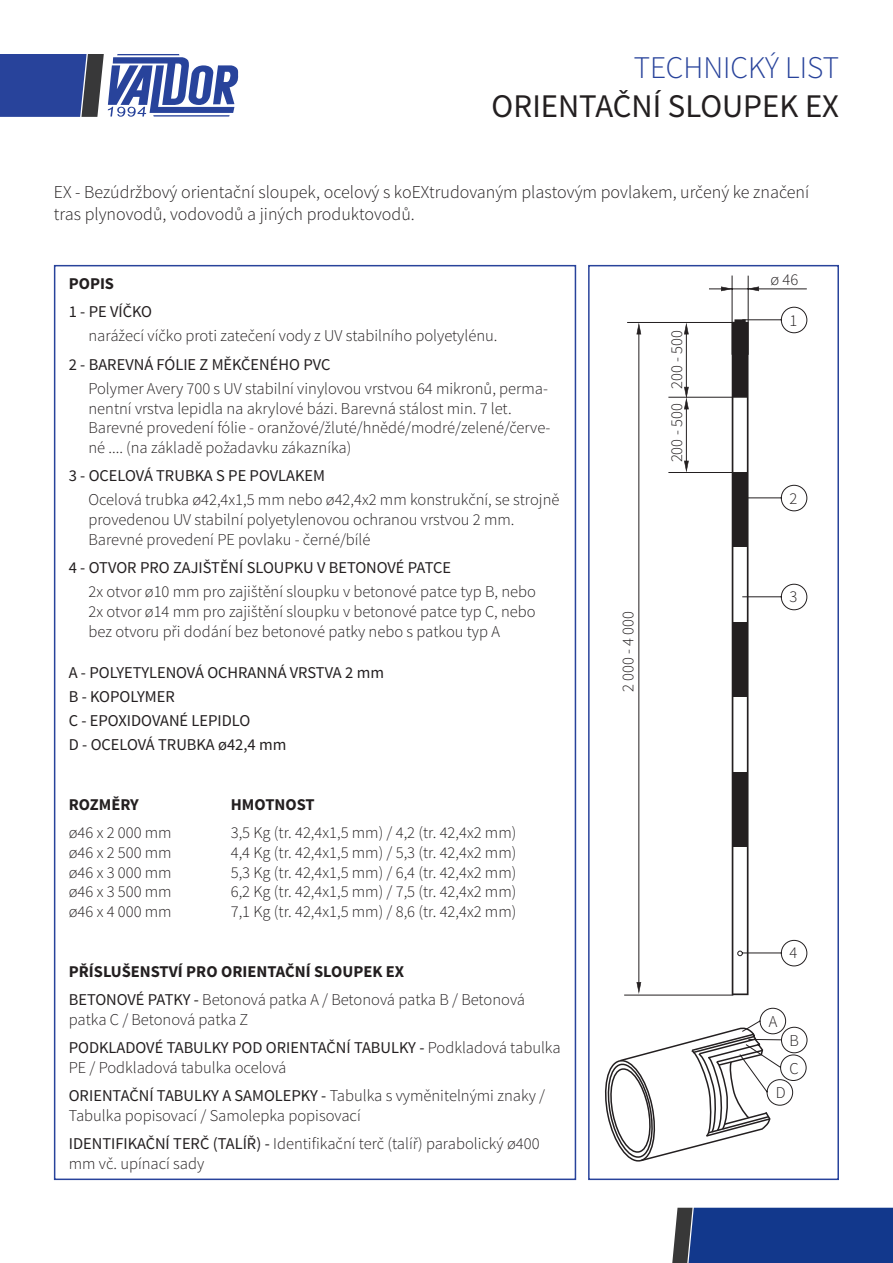
<style>
.page{position:relative;width:893px;height:1263px;background:#fff}
.page>*{position:absolute;margin:0;border:0;box-sizing:border-box;transform-origin:0 0}
.t1{font:33px "Source Sans Pro";color:#231f20}
.t2{font:300 31.5px "Source Sans Pro";color:#28439b}
.t3{font:300 18px/21.6px "Source Sans Pro";color:#231f20}
.t4{font:300 16.5px/19.8px "Source Sans Pro";color:#231f20}
.t5{font:16.5px "Source Sans Pro";color:#231f20}
.t6{font:700 16.5px "Source Sans Pro";color:#231f20}
.s1{font-weight:400}
</style>
<div class="page">
<svg style="left:0;top:54px;width:239px;height:63px"></svg>
<hr style="left:732px;top:276px;width:1px;height:79px;background:#231f20">
<hr style="left:748px;top:276px;width:1px;height:79px;background:#231f20">
<hr style="left:709px;top:289px;width:98px;height:1px;background:#231f20">
<svg style="left:747px;top:286px;width:12px;height:5px"></svg>
<svg style="left:721px;top:286px;width:12px;height:5px"></svg>
<svg style="left:624px;top:307px;width:183px;height:688px"></svg>
<div style="left:588px;top:265px;width:251px;height:915px;border:2px solid #28439b"></div>
<svg style="left:672px;top:1208px;width:221px;height:55px;background:#193b88"></svg>
<svg style="left:605px;top:1008px;width:202px;height:154px"></svg>
<p class="t2" style="left:634px;top:48px;width:207px">TECHNICKÝ LIST</p>
<p class="t1" style="left:492px;top:85px;width:349px">ORIENTAČNÍ SLOUPEK EX</p>
<p class="t3" style="left:54px;top:182px;width:757px">EX - Bezúdržbový orientační sloupek, ocelový s koEXtrudovaným plastovým povlakem, určený ke značení tras plynovodů, vodovodů a jiných produktovodů.</p>
<p class="t6" style="left:69px;top:273px;width:47px">POPIS</p>
<p class="t5" style="left:69px;top:302px;width:85px">1 - PE VÍČKO</p>
<p class="t4" style="left:88px;top:326px;width:410px">narážecí víčko proti zatečení vody z UV stabilního polyetylénu.</p>
<p class="t5" style="left:69px;top:354px;width:263px">2 - BAREVNÁ FÓLIE Z MĚKČENÉHO PVC</p>
<p class="t4" style="left:88px;top:378px;width:461px">Polymer Avery 700 s UV stabilní vinylovou vrstvou 64 mikronů, perma&shy;nentní vrstva lepidla na akrylové bázi. Barevná stálost min. 7 let.</p>
<p class="t4" style="left:88px;top:418px;width:463px">Barevné provedení fólie - oranžové/žluté/hnědé/modré/zelené/červe-</p>
<p class="t4" style="left:88px;top:438px;width:264px">né .... (na základě požadavku zákazníka)</p>
<p class="t5" style="left:69px;top:466px;width:258px">3 - OCELOVÁ TRUBKA S PE POVLAKEM</p>
<p class="t4" style="left:88px;top:490px;width:472px">Ocelová trubka ø42,4x1,5 mm nebo ø42,4x2 mm konstrukční, se strojně</p>
<p class="t4" style="left:88px;top:510px;width:428px">provedenou UV stabilní polyetylenovou ochranou vrstvou 2 mm.</p>
<p class="t4" style="left:88px;top:530px;width:284px">Barevné provedení PE povlaku - černé/bílé</p>
<p class="t5" style="left:69px;top:558px;width:384px">4 - OTVOR PRO ZAJIŠTĚNÍ SLOUPKU V BETONOVÉ PATCE</p>
<p class="t4" style="left:88px;top:582px;width:449px">2x otvor ø10 mm pro zajištění sloupku v betonové patce typ B, nebo<br>2x otvor ø14 mm pro zajištění sloupku v betonové patce typ C, nebo</p>
<p class="t4" style="left:88px;top:622px;width:413px">bez otvoru při dodání bez betonové patky nebo s patkou typ A</p>
<p class="t5" style="left:69px;top:662px;width:317px">A - POLYETYLENOVÁ OCHRANNÁ VRSTVA 2 mm</p>
<p class="t5" style="left:69px;top:686px;width:108px">B - KOPOLYMER</p>
<p class="t5" style="left:69px;top:710px;width:183px">C - EPOXIDOVANÉ LEPIDLO</p>
<p class="t5" style="left:69px;top:734px;width:219px">D - OCELOVÁ TRUBKA ø42,4 mm</p>
<p class="t6" style="left:69px;top:794px;width:72px">ROZMĚRY</p>
<p class="t6" style="left:231px;top:794px;width:85px">HMOTNOST</p>
<p class="t4" style="left:69px;top:823px;width:104px">ø46 x 2 000 mm</p>
<p class="t4" style="left:231px;top:823px;width:287px">3,5 Kg (tr. 42,4x1,5 mm) / 4,2 (tr. 42,4x2 mm)</p>
<p class="t4" style="left:69px;top:842px;width:104px">ø46 x 2 500 mm</p>
<p class="t4" style="left:231px;top:842px;width:287px">4,4 Kg (tr. 42,4x1,5 mm) / 5,3 (tr. 42,4x2 mm)</p>
<p class="t4" style="left:69px;top:862px;width:104px">ø46 x 3 000 mm</p>
<p class="t4" style="left:231px;top:862px;width:287px">5,3 Kg (tr. 42,4x1,5 mm) / 6,4 (tr. 42,4x2 mm)</p>
<p class="t4" style="left:69px;top:882px;width:104px">ø46 x 3 500 mm</p>
<p class="t4" style="left:231px;top:882px;width:287px">6,2 Kg (tr. 42,4x1,5 mm) / 7,5 (tr. 42,4x2 mm)</p>
<p class="t4" style="left:69px;top:902px;width:104px">ø46 x 4 000 mm</p>
<p class="t4" style="left:231px;top:902px;width:287px">7,1 Kg (tr. 42,4x1,5 mm) / 8,6 (tr. 42,4x2 mm)</p>
<p class="t6" style="left:69px;top:960px;width:337px">PŘÍSLUŠENSTVÍ PRO ORIENTAČNÍ SLOUPEK EX</p>
<p class="t4" style="left:69px;top:990px;width:458px"><span class="s1">BETONOVÉ PATKY -</span> Betonová patka A / Betonová patka B / Betonová patka C / Betonová patka Z</p>
<p class="t4" style="left:69px;top:1038px;width:493px"><span class="s1">PODKLADOVÉ TABULKY POD ORIENTAČNÍ TABULKY -</span> Podkladová tabulka<br>PE / Podkladová tabulka ocelová</p>
<p class="t4" style="left:69px;top:1086px;width:478px"><span class="s1">ORIENTAČNÍ TABULKY A SAMOLEPKY -</span> Tabulka s vyměnitelnými znaky /<br>Tabulka popisovací / Samolepka popisovací</p>
<p class="t4" style="left:69px;top:1134px;width:472px"><span class="s1">IDENTIFIKAČNÍ TERČ (TALÍŘ) -</span> Identifikační terč (talíř) parabolický ø400 mm vč. upínací sady</p>
<p class="t4" style="left:667px;top:389px;width:60px;rotate:-90deg">200 - 500</p>
<p class="t4" style="left:667px;top:462px;width:60px;rotate:-90deg">200 - 500</p>
<p class="t4" style="left:618px;top:692px;width:83px;rotate:-90deg">2 000 - 4 000</p>
<p class="t4" style="left:770px;top:269px;width:29px">ø 46</p>
<p class="t4" style="left:789px;top:311px;width:9px">1</p>
<p class="t4" style="left:789px;top:488px;width:9px">2</p>
<p class="t4" style="left:789px;top:587px;width:9px">3</p>
<p class="t4" style="left:789px;top:942px;width:9px">4</p>
<p class="t4" style="left:769px;top:1011px;width:10px">A</p>
<p class="t4" style="left:789px;top:1030px;width:11px">B</p>
<p class="t4" style="left:789px;top:1058px;width:11px">C</p>
<p class="t4" style="left:776px;top:1082px;width:11px">D</p>
</div>
